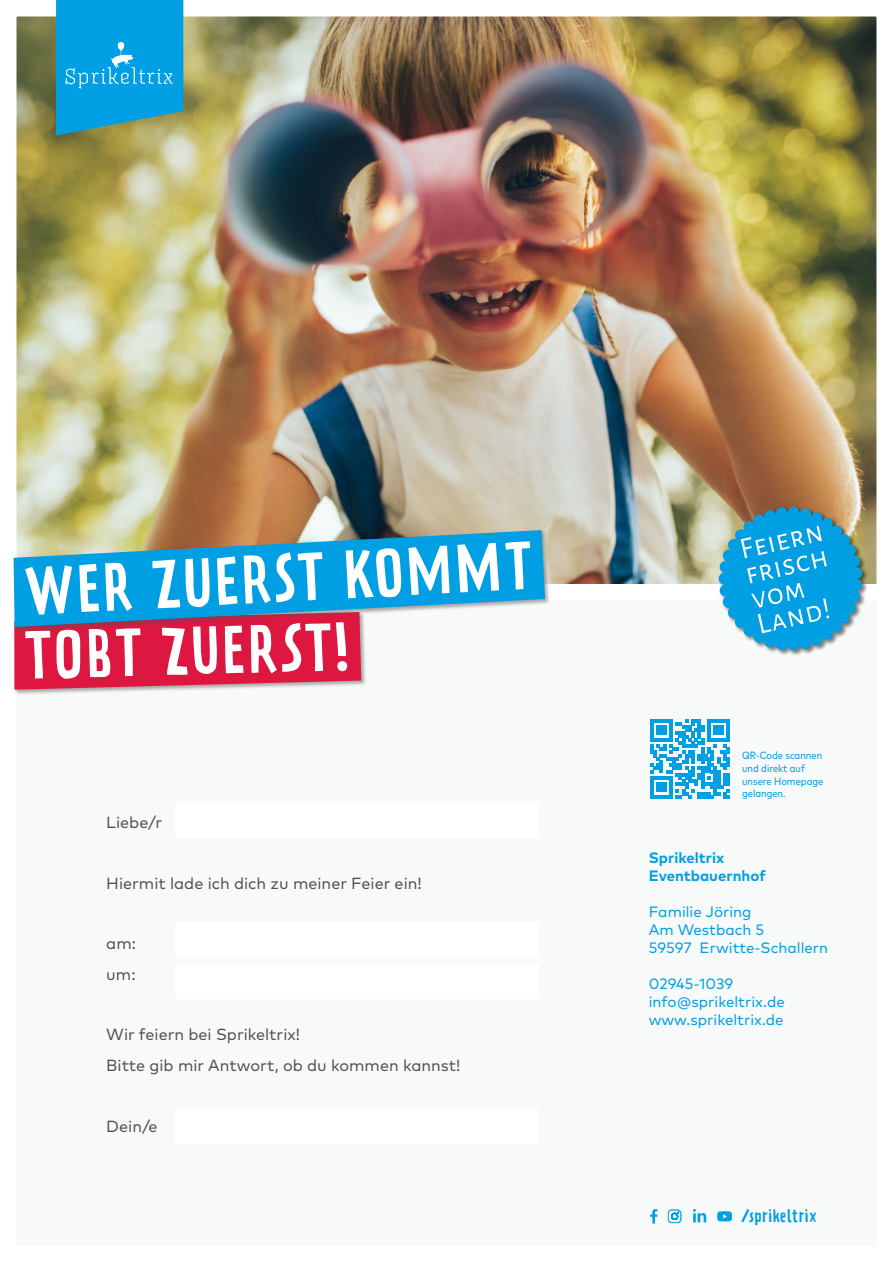
<style>
.page{position:relative;width:893px;height:1263px;background:#fff}
.page>*{position:absolute;margin:0;border:0;box-sizing:border-box;transform-origin:0 0}
.t1{font:60px "Prater Sans Pro";color:#fff}
.t2{font:16.2px/30.5px "Mark Pro";color:#55514f}
.t3{font:16.05px "Prater Sans Pro";letter-spacing:.03em;color:#009ee3}
.t4{font:15px/18px "Mark Pro";color:#009ee3}
.t5{font:700 15px/18px "Mark Pro";color:#009ee3}
.t6{font:condensed 10.5px/12.6px "Mark Pro";color:#009ee3}
</style>
<div class="page">
<img style="left:17px;top:17px;width:859px;height:1207px">
<div style="left:718px;top:506px;width:150px;height:151px;background:#000;opacity:.5"></div>
<svg style="left:719px;top:507px;width:143px;height:144px;background:#43add7"></svg>
<svg style="left:56px;top:0;width:127px;height:135px;background:#16a1d7"></svg>
<div style="left:13px;top:611px;width:354px;height:85px;background:#55514f;opacity:.5"></div>
<svg style="left:14px;top:633px;width:347px;height:57px;background:#db274c"></svg>
<div style="left:12px;top:529px;width:539px;height:104px;background:#55514f;opacity:.5"></div>
<svg style="left:14px;top:530px;width:531px;height:97px;background:#3b9ecb"></svg>
<div style="left:175px;top:804px;width:364px;height:34px;background:#fff"></div>
<div style="left:175px;top:922px;width:364px;height:35px;background:#fff"></div>
<div style="left:175px;top:1109px;width:364px;height:34px;background:#fff"></div>
<div style="left:175px;top:964px;width:364px;height:34px;background:#fff"></div>
<svg style="left:650px;top:719px;width:80px;height:79px"></svg>
<svg style="left:693px;top:1209px;width:13px;height:13px"></svg>
<svg style="left:717px;top:1211px;width:15px;height:10px"></svg>
<svg style="left:650px;top:1209px;width:7px;height:14px"></svg>
<svg style="left:668px;top:1209px;width:13px;height:14px"></svg>
<h1 class="t1" style="left:24px;top:554px;width:509px;rotate:-3deg">WER ZUERST KOMMT</h1>
<h1 class="t1" style="left:22px;top:619px;width:327px;rotate:-2deg">TOBT ZUERST!</h1>
<p class="t2" style="left:106px;top:805px;width:57px">Liebe/r</p>
<p class="t2" style="left:106px;top:866px;width:317px">Hiermit lade ich dich zu meiner Feier ein!</p>
<p class="t2" style="left:106px;top:927px;width:31px">am: um:</p>
<p class="t2" style="left:106px;top:1018px;width:356px">Wir feiern bei Sprikeltrix!<br>Bitte gib mir Antwort, ob du kommen kannst!</p>
<p class="t2" style="left:106px;top:1109px;width:53px">Dein/e</p>
<p class="t6" style="left:742px;top:748px;width:83px">QR-Code scannen und direkt auf unsere Homepage gelangen.</p>
<p class="t5" style="left:649px;top:847px;width:118px">Sprikeltrix<br>Eventbauernhof</p>
<p class="t4" style="left:649px;top:901px;width:181px">Familie Jöring<br>Am Westbach 5<br>59597 Erwitte-Schallern</p>
<p class="t4" style="left:649px;top:973px;width:137px">02945-1039 info@sprikeltrix.de www.sprikeltrix.de</p>
<p class="t3" style="left:741px;top:1205px;width:77px">/sprikeltrix</p>
</div>
